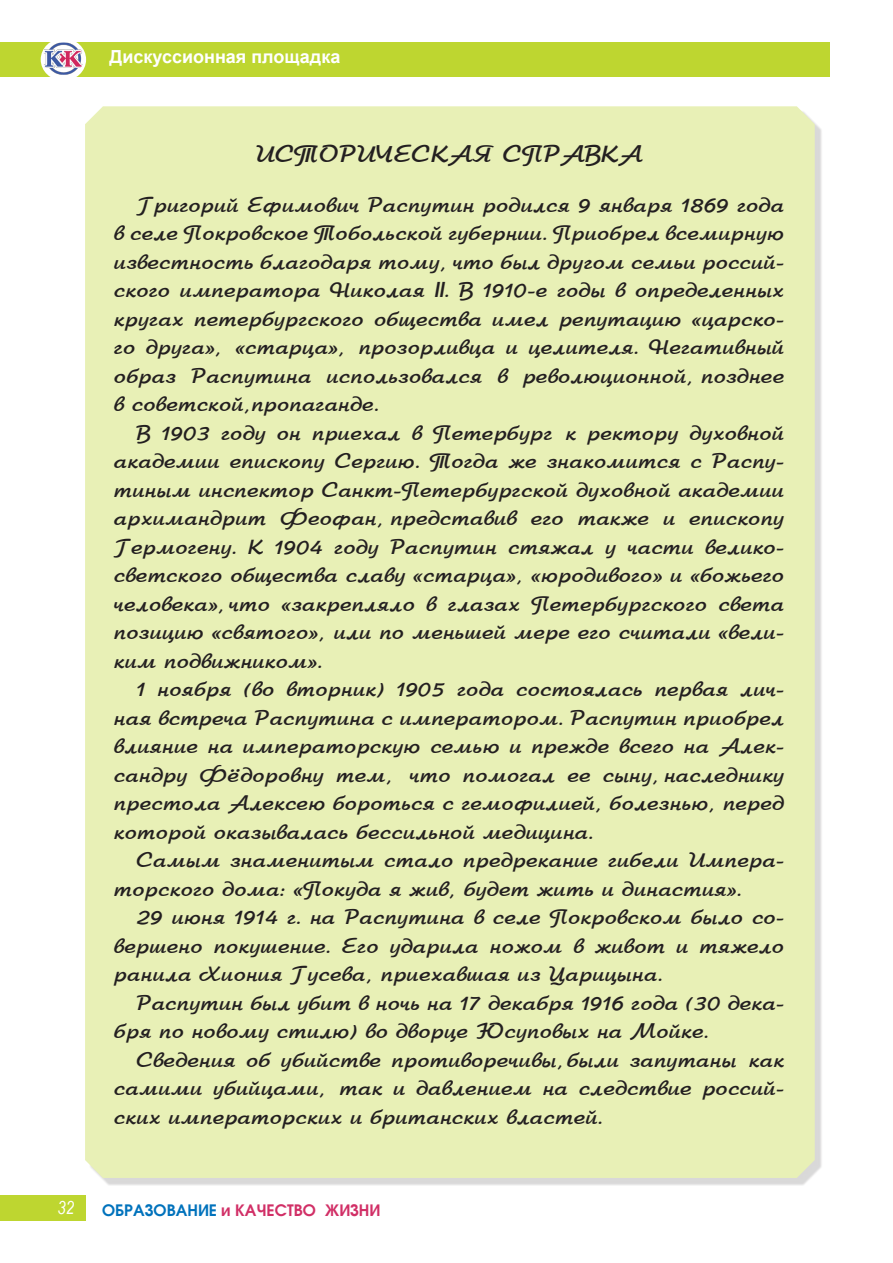
<style>
.page{position:relative;width:893px;height:1263px;background:#fff}
.page>*{position:absolute;margin:0;border:0;box-sizing:border-box;transform-origin:0 0}
.Врезка{font:700 24px "Arbat";letter-spacing:.01em;color:#231f20}
.Врезка-2{font:700 21px/28.5px "Arbat";letter-spacing:.01em;color:#231f20;text-align:justify}
.Шапка-2{font:700 18px "Arial";color:#fff}
.t1{font:italic 18px "Arial Narrow";color:#fff}
.t2{font:700 16.5px "Avanti";color:#d12f66}
.s1{font-family:"Arial Narrow";font-style:italic}
.s2{color:#0072bc}
</style>
<div class="page">
<div style="left:0;top:1195px;width:85px;height:25px;background:#bed630"></div>
<div style="left:0;top:43px;width:829px;height:34px;background:#bed630"></div>
<div style="left:41px;top:38px;width:45px;height:43px;background:#fff;border-radius:50%"></div>
<img style="left:44px;top:42px;width:39px;height:35px">
<div style="left:85px;top:106px;width:730px;height:1072px;background:#e8f0b6"></div>
<p class="Шапка-2" style="left:110px;top:44px;width:232px">Дискуссионная площадка</p>
<p class="Врезка" style="left:256px;top:140px;width:388px">Историчес кая справка</p>
<p class="Врезка-2" style="left:114px;top:191px;width:672px;text-indent:23px">Григорий Ефимович Распутин родился 9 января 1869 года в селе Покровское Тобольской губернии. Приобрел всемирную известность благодаря тому, что был другом семьи россий&shy;ского императора Николая <span class="s1">II</span>. В 1910-е годы в определенных кругах петербургского общества имел репутацию «царско&shy;го друга», «старца», прозорливца и целителя. Негативный образ Распутина использовался в революционной, позднее в советской, пропаганде.</p>
<p class="Врезка-2" style="left:114px;top:419px;width:672px;text-indent:23px">В 1903 году он приехал в Петербург к ректору духовной академии епископу Сергию. Тогда же знакомится с Распу&shy;тиным инспектор Санкт-Петербургской духовной академии архимандрит Феофан, представив его также и епископу Гермогену. К 1904 году Распутин стяжал у части велико&shy;светского общества славу «старца», «юродивого» и «божьего человека», что «закрепляло в глазах Петербургского света позицию «святого», или по меньшей мере его считали «вели&shy;ким подвижником».</p>
<p class="Врезка-2" style="left:114px;top:675px;width:672px;text-indent:23px">1 ноября (во вторник) 1905 года состоялась первая лич&shy;ная встреча Распутина с императором. Распутин приобрел влияние на императорскую семью и прежде всего на Алек&shy;сандру Фёдоровну тем, что помогал ее сыну, наследнику престола Алексею бороться с гемофилией, болезнью, перед которой оказывалась бессильной медицина.</p>
<p class="Врезка-2" style="left:114px;top:846px;width:672px;text-indent:23px">Самым знаменитым стало предрекание гибели Импера&shy;торского дома: «Покуда я жив, будет жить и династия».</p>
<p class="Врезка-2" style="left:114px;top:903px;width:672px;text-indent:23px">29 июня 1914 г. на Распутина в селе Покровском было со&shy;вершено покушение. Его ударила ножом в живот и тяжело ранила Хиония Гусева, приехавшая из Царицына.</p>
<p class="Врезка-2" style="left:114px;top:989px;width:672px;text-indent:23px">Распутин был убит в ночь на 17 декабря 1916 года (30 дека&shy;бря по новому стилю) во дворце Юсуповых на Мойке.</p>
<p class="Врезка-2" style="left:114px;top:1046px;width:672px;text-indent:23px">Сведения об убийстве противоречивы, были запутаны как самими убийцами, так и давлением на следствие россий&shy;ских императорских и британских властей.</p>
<p class="t1" style="left:57px;top:1195px;width:18px">32</p>
<p class="t2" style="left:102px;top:1201px;width:249px"><span class="s2">Образо вание</span> и КАЧЕСТВО ЖИЗНИ</p>
</div>
